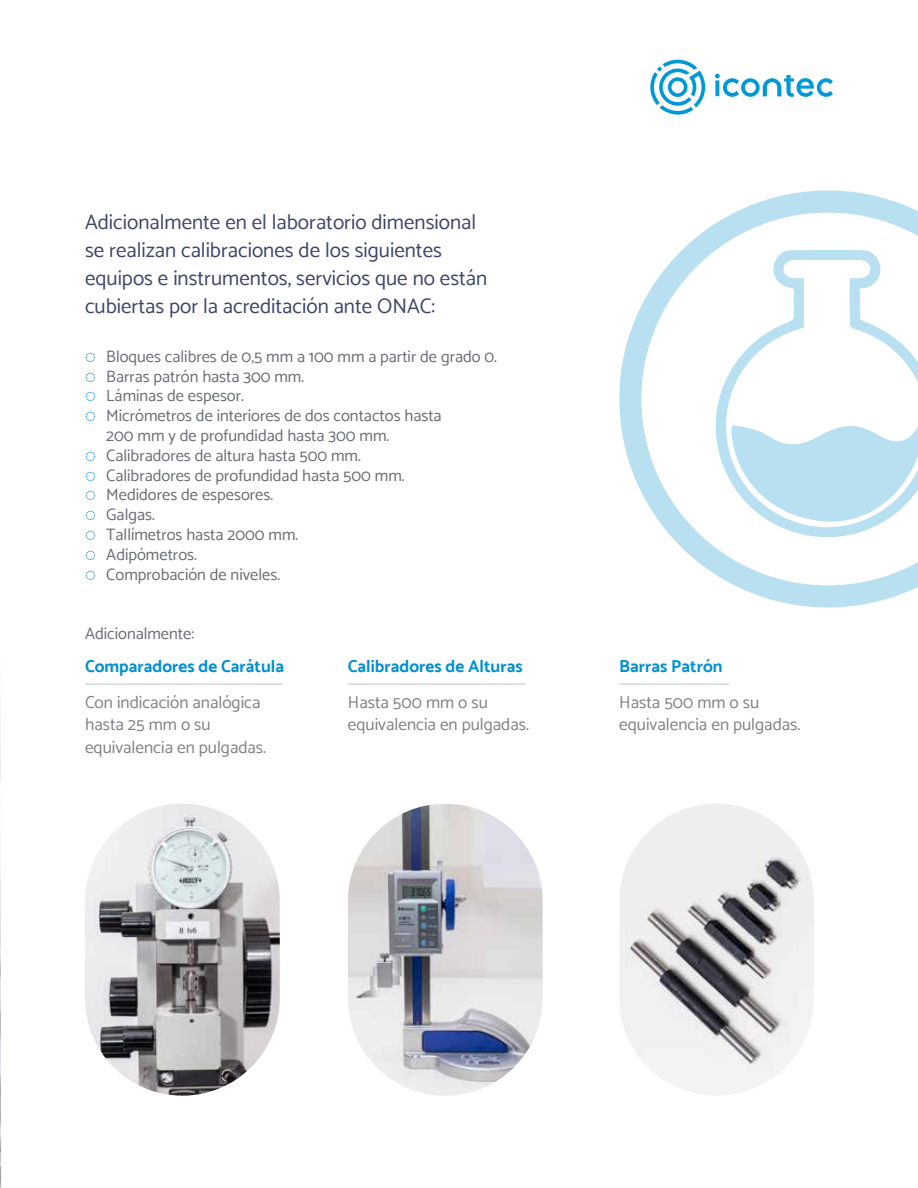
<style>
.page{position:relative;width:918px;height:1188px;background:#fff}
.page>*{position:absolute;margin:0;border:0;box-sizing:border-box;transform-origin:0 0}
.t1{font:21px/28.2px "Catamaran";color:#3d476a}
.t2{font:17.25px/22.5px "Catamaran";color:#808189}
.t3{font:700 17.25px "Catamaran";color:#0090d0}
.t4{font:16.5px "Catamaran";color:#686c76}
.s1{font-weight:500;font-size:18px;color:#0082ca}
</style>
<div class="page">
<svg style="left:650px;top:60px;width:55px;height:55px"></svg>
<svg style="left:715px;top:74px;width:118px;height:23px"></svg>
<img style="left:85px;top:804px;width:195px;height:292px;border-radius:97px">
<img style="left:348px;top:804px;width:195px;height:292px;border-radius:97px">
<img style="left:619px;top:804px;width:195px;height:292px;border-radius:97px">
<hr style="left:85px;top:683px;width:198px;height:2px;background:#d3d8dc">
<hr style="left:348px;top:683px;width:178px;height:2px;background:#d3d8dc">
<hr style="left:619px;top:683px;width:110px;height:2px;background:#d3d8dc">
<svg style="left:619px;top:190px;width:299px;height:417px"></svg>
<img style="left:0;top:711px;width:1px;height:477px">
<p class="t1" style="left:85px;top:207px;width:404px">Adicionalmente en el laboratorio dimensional se realizan calibraciones de los siguientes equipos e instrumentos, servicios que no están cubiertas por la acreditación ante ONAC:</p>
<p class="t4" style="left:85px;top:347px;width:414px"><span class="s1">◌</span> Bloques calibres de 0,5 mm a 100 mm a partir de grado 0.</p>
<p class="t4" style="left:85px;top:366px;width:221px"><span class="s1">◌</span> Barras patrón hasta 300 mm.</p>
<p class="t4" style="left:85px;top:386px;width:160px"><span class="s1">◌</span> Láminas de espesor.</p>
<p class="t4" style="left:85px;top:406px;width:358px"><span class="s1">◌</span> Micrómetros de interiores de dos contactos hasta</p>
<p class="t4" style="left:106px;top:426px;width:284px">200 mm y de profundidad hasta 300 mm.</p>
<p class="t4" style="left:85px;top:446px;width:277px"><span class="s1">◌</span> Calibradores de altura hasta 500 mm.</p>
<p class="t4" style="left:85px;top:465px;width:321px"><span class="s1">◌</span> Calibradores de profundidad hasta 500 mm.</p>
<p class="t4" style="left:85px;top:485px;width:190px"><span class="s1">◌</span> Medidores de espesores.</p>
<p class="t4" style="left:85px;top:505px;width:71px"><span class="s1">◌</span> Galgas.</p>
<p class="t4" style="left:85px;top:525px;width:215px"><span class="s1">◌</span> Tallímetros hasta 2000 mm.</p>
<p class="t4" style="left:85px;top:545px;width:113px"><span class="s1">◌</span> Adipómetros.</p>
<p class="t4" style="left:85px;top:564px;width:197px"><span class="s1">◌</span> Comprobación de niveles.</p>
<p class="t4" style="left:85px;top:624px;width:111px">Adicionalmente:</p>
<p class="t3" style="left:85px;top:656px;width:201px">Comparadores de Carátula</p>
<p class="t2" style="left:85px;top:690px;width:183px">Con indicación analógica hasta 25 mm o su equivalencia en pulgadas.</p>
<p class="t3" style="left:348px;top:656px;width:176px">Calibradores de Alturas</p>
<p class="t2" style="left:348px;top:690px;width:183px">Hasta 500 mm o su equivalencia en pulgadas.</p>
<p class="t3" style="left:619px;top:656px;width:105px">Barras Patrón</p>
<p class="t2" style="left:619px;top:690px;width:183px">Hasta 500 mm o su equivalencia en pulgadas.</p>
</div>
